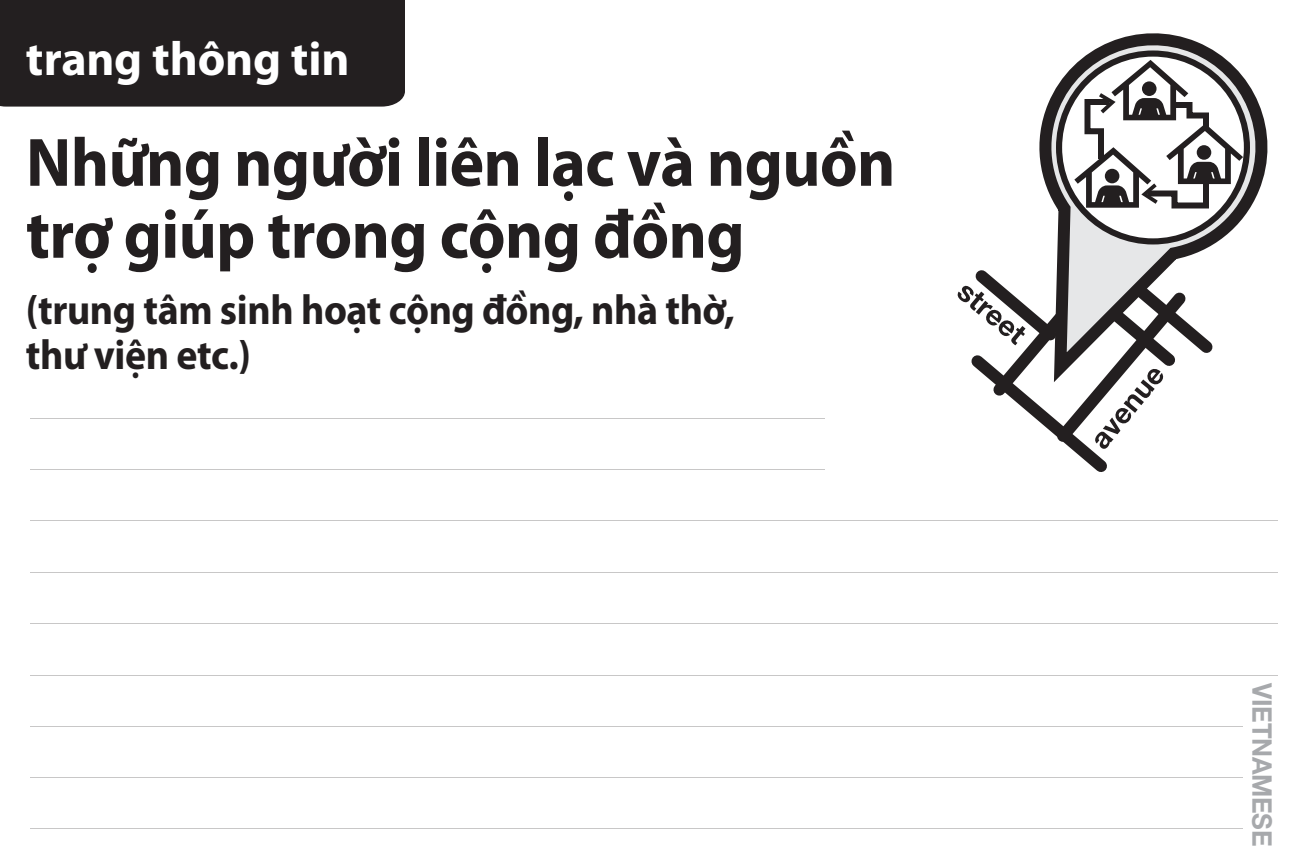
<style>
.page{position:relative;width:1296px;height:864px;background:#fff}
.page>*{position:absolute;margin:0;border:0;box-sizing:border-box;transform-origin:0 0}
.t1{font:700 69px/72px "Myriad Pro";letter-spacing:-.01em;color:#231f20;scale:.95 1}
.t2{font:700 48px "Myriad Pro";letter-spacing:-.005em;color:#fff}
.t3{font:700 42px/45px "Myriad Pro";letter-spacing:-.01em;color:#231f20;scale:.95 1}
.t4{font:700 27px "Helvetica Neue LT";letter-spacing:-.01em;color:#a7a9ac;scale:.95 1}
</style>
<div class="page">
<svg style="left:1039px;top:33px;width:229px;height:205px"></svg>
<svg style="left:1059px;top:54px;width:188px;height:187px"></svg>
<div style="left:1056px;top:50px;width:194px;height:194px;border:6px solid #231f20;border-radius:50%"></div>
<svg style="left:957px;top:233px;width:266px;height:239px"></svg>
<svg style="left:1074px;top:60px;width:169px;height:152px"></svg>
<div style="left:0;top:0;width:405px;height:107px;background:#231f20"></div>
<p class="t2" style="left:26px;top:27px;width:325px">trang thông tin</p>
<h1 class="t1" style="left:26px;top:124px;width:917px">Những người liên lạc và nguồn trợ giúp trong cộng đồng</h1>
<p class="t3" style="left:26px;top:286px;width:748px">(trung tâm sinh hoạt cộng đồng, nhà thờ, thư viện etc.)</p>
<p class="t4" style="left:1279px;top:683px;width:174px;rotate:90deg">VIETNAMESE</p>
</div>
